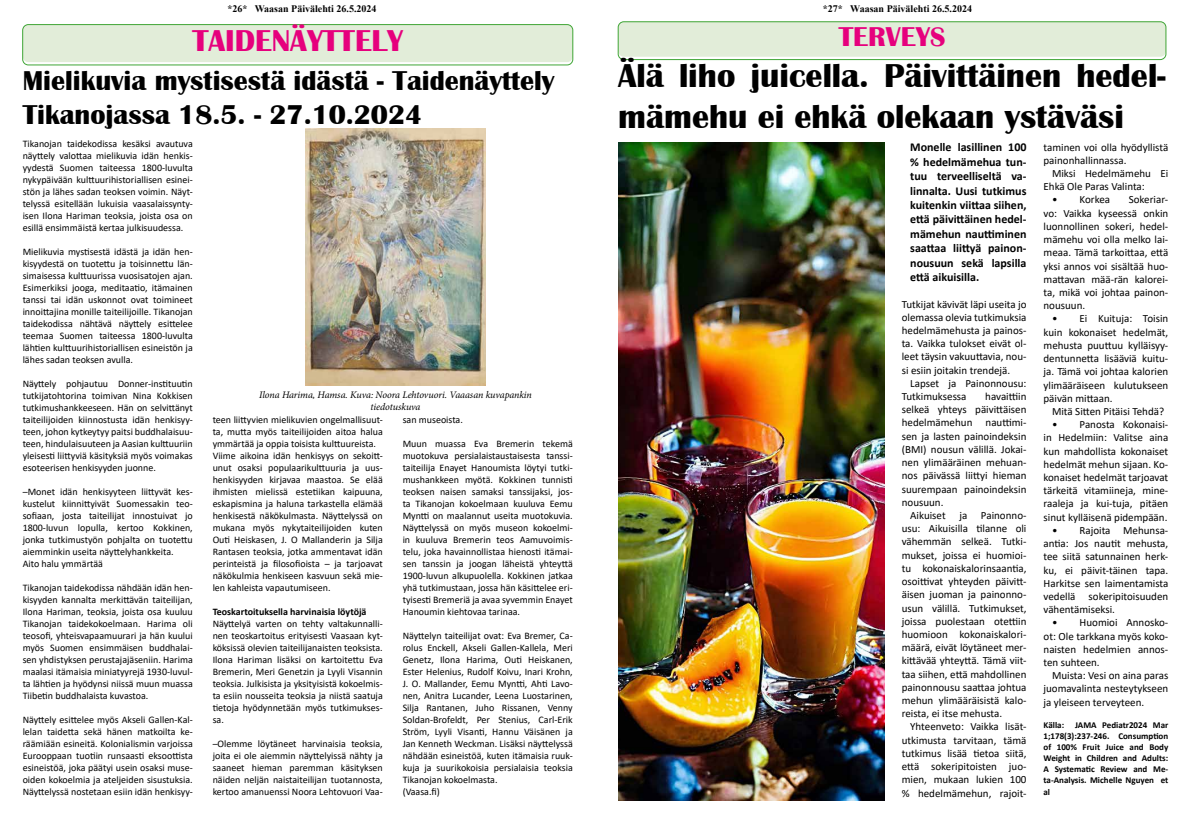
<style>
.page{position:relative;width:1191px;height:823px;background:#fff}
.page>*{position:absolute;margin:0;border:0;box-sizing:border-box;transform-origin:0 0}
.t1{font:700 34px/40.8px "Britannic";color:#000}
.t2{font:700 31px "Britannic";color:#e6007d}
.t3{font:700 28px/33.6px "Britannic";color:#000}
.t4{font:700 28px "Britannic";color:#e6007d}
.t5{font:700 12px/14.4px "Calibri";color:#000;text-align:justify}
.t6{font:11px/13.2px "Calibri";color:#000;text-align:justify}
.t7{font:10px/12px "Calibri";color:#000;text-align:justify}
.t8{font:italic 10px/12px "Minion Pro";letter-spacing:-.01em;color:#000;text-align:center}
.t9{font:700 10px "Times New Roman";color:#000}
.t10{font:700 10px "Calibri";color:#000}
.t11{font:700 9px/10.8px "Calibri";color:#000;text-align:justify}
</style>
<div class="page">
<div style="left:23px;top:25px;width:550px;height:37px;background:#e2edd9;border-radius:6px"></div>
<div style="left:22px;top:24px;width:551px;height:41px;border:1px solid #3fa535;border-radius:6px"></div>
<img style="left:306px;top:128px;width:179px;height:257px">
<div style="left:618px;top:22px;width:548px;height:35px;background:#e2edd9;border-radius:6px"></div>
<div style="left:617px;top:21px;width:549px;height:39px;border:1px solid #3fa535;border-radius:6px"></div>
<img style="left:618px;top:142px;width:266px;height:657px">
<p class="t9" style="left:227px;top:2px;width:150px">*26* Waasan Päivälehti 26.5.2024</p>
<p class="t9" style="left:823px;top:2px;width:150px">*27* Waasan Päivälehti 26.5.2024</p>
<h3 class="t4" style="left:838px;top:21px;width:108px">TERVEYS</h3>
<h2 class="t2" style="left:192px;top:23px;width:212px">TAIDENÄYTTELY</h2>
<h3 class="t3" style="left:23px;top:64px;width:533px">Mielikuvia mystisestä idästä - Taidenäyttely<br>Tikanojassa 18.5. - 27.10.2024</h3>
<h1 class="t1" style="left:618px;top:56px;width:549px">Älä liho juicella. Päivittäinen hedel&shy;mämehu ei ehkä olekaan ystäväsi</h1>
<p class="t7" style="left:23px;top:137px;width:172px">Tikanojan taidekodissa kesäksi avautuva näyttely valottaa mielikuvia idän henkis&shy;yydestä Suomen taiteessa 1800-luvulta nykypäivään kulttuurihistoriallisen esinei&shy;stön ja lähes sadan teoksen voimin. Näyt&shy;telyssä esitellään lukuisia vaasalaissynty&shy;isen Ilona Hariman teoksia, joista osa on esillä ensimmäistä kertaa julkisuudessa.</p>
<p class="t7" style="left:23px;top:245px;width:172px">Mielikuvia mystisestä idästä ja idän hen&shy;kisyydestä on tuotettu ja toisinnettu län&shy;simaisessa kulttuurissa vuosisatojen ajan.<br>Esimerkiksi jooga, meditaatio, itämainen tanssi tai idän uskonnot ovat toimineet innoittajina monille taiteilijoille. Tikanojan taidekodissa nähtävä näyttely esittelee teemaa Suomen taiteessa 1800-luvulta lähtien kulttuurihistoriallisen esineistön ja lähes sadan teoksen avulla.</p>
<p class="t7" style="left:23px;top:377px;width:172px">Näyttely pohjautuu Donner-instituutin tutkijatohtorina toimivan Nina Kokkisen tutkimushankkeeseen. Hän on selvittänyt taiteilijoiden kiinnostusta idän henkisyy&shy;teen, johon kytkeytyy paitsi buddhalaisuu&shy;teen, hindulaisuuteen ja Aasian kulttuuriin yleisesti liittyviä käsityksiä myös voimakas esoteerisen henkisyyden juonne.</p>
<p class="t7" style="left:23px;top:485px;width:172px;text-align:left">–Monet idän henkisyyteen liittyvät kes&shy;kustelut kiinnittyivät Suomessakin teo&shy;sofiaan, josta taiteilijat innostuivat jo 1800-luvun lopulla, kertoo Kokkinen, jonka tutkimustyön pohjalta on tuotettu aiemminkin useita näyttelyhankkeita.<br>Aito halu ymmärtää</p>
<p class="t7" style="left:23px;top:581px;width:172px">Tikanojan taidekodissa nähdään idän hen&shy;kisyyden kannalta merkittävän taiteilijan, Ilona Hariman, teoksia, joista osa kuuluu Tikanojan taidekokoelmaan. Harima oli teosofi, yhteisvapaamuurari ja hän kuului myös Suomen ensimmäisen buddhalai&shy;sen yhdistyksen perustajajäseniin. Harima maalasi itämaisia miniatyyrejä 1930-luvul&shy;ta lähtien ja hyödynsi niissä muun muassa Tiibetin buddhalaista kuvastoa.</p>
<p class="t7" style="left:23px;top:713px;width:172px">Näyttely esittelee myös Akseli Gallen-Kal&shy;lelan taidetta sekä hänen matkoilta ke&shy;räämiään esineitä. Kolonialismin varjoissa Eurooppaan tuotiin runsaasti eksoottista esineistöä, joka päätyi usein osaksi muse&shy;oiden kokoelmia ja ateljeiden sisustuksia.<br>Näyttelyssä nostetaan esiin idän henkisyy-</p>
<p class="t8" style="left:259px;top:388px;width:274px">Ilona Harima, Hamsa. Kuva: Noora Lehtovuori. Vaaasan kuvapankin tiedotuskuva</p>
<p class="t7" style="left:213px;top:413px;width:172px;text-align:left">teen liittyvien mielikuvien ongelmallisuut&shy;ta, mutta myös taiteilijoiden aitoa halua ymmärtää ja oppia toisista kulttuureista.<br>Viime aikoina idän henkisyys on sekoitt&shy;unut osaksi populaarikulttuuria ja uus&shy;henkisyyden kirjavaa maastoa. Se elää ihmisten mielissä estetiikan kaipuuna, eskapismina ja haluna tarkastella elämää henkisestä näkökulmasta. Näyttelyssä on mukana myös nykytaiteilijoiden kuten Outi Heiskasen, J. O Mallanderin ja Silja Rantasen teoksia, jotka ammentavat idän perinteistä ja filosofioista – ja tarjoavat näkökulmia henkiseen kasvuun sekä mie&shy;len kahleista vapautumiseen.</p>
<p class="t10" style="left:213px;top:604px;width:155px">Teoskartoituksella harvinaisia löytöjä</p>
<p class="t7" style="left:213px;top:617px;width:172px">Näyttelyä varten on tehty valtakunnalli&shy;nen teoskartoitus erityisesti Vaasaan kyt&shy;köksissä olevien taiteilijanaisten teoksista.<br>Ilona Hariman lisäksi on kartoitettu Eva Bremerin, Meri Genetzin ja Lyyli Visannin teoksia. Julkisista ja yksityisistä kokoelmis&shy;ta esiin nousseita teoksia ja niistä saatuja tietoja hyödynnetään myös tutkimukses&shy;sa.</p>
<p class="t7" style="left:213px;top:737px;width:172px">–Olemme löytäneet harvinaisia teoksia, joita ei ole aiemmin näyttelyissä nähty ja saaneet hieman paremman käsityksen näiden neljän naistaiteilijan tuotannosta, kertoo amanuenssi Noora Lehtovuori Vaa-</p>
<p class="t7" style="left:403px;top:413px;width:62px">san museoista.</p>
<p class="t7" style="left:403px;top:437px;width:172px">Muun muassa Eva Bremerin tekemä muotokuva persialaistaustaisesta tanssi&shy;taiteilija Enayet Hanoumista löytyi tutki&shy;mushankkeen myötä. Kokkinen tunnisti teoksen naisen samaksi tanssijaksi, jos&shy;ta Tikanojan kokoelmaan kuuluva Eemu Myntti on maalannut useita muotokuvia.<br>Näyttelyssä on myös museon kokoelmi&shy;in kuuluva Bremerin teos Aamuvoimis&shy;telu, joka havainnollistaa hienosti itämai&shy;sen tanssin ja joogan läheistä yhteyttä 1900-luvun alkupuolella. Kokkinen jatkaa yhä tutkimustaan, jossa hän käsittelee eri&shy;tyisesti Bremeriä ja avaa syvemmin Enayet Hanoumin kiehtovaa tarinaa.</p>
<p class="t7" style="left:403px;top:629px;width:172px;text-align:left">Näyttelyn taiteilijat ovat: Eva Bremer, Ca&shy;rolus Enckell, Akseli Gallen-Kallela, Meri Genetz, Ilona Harima, Outi Heiskanen, Ester Helenius, Rudolf Koivu, Inari Krohn, J. O. Mallander, Eemu Myntti, Ahti Lavo&shy;nen, Anitra Lucander, Leena Luostarinen, Silja Rantanen, Juho Rissanen, Venny Soldan-Brofeldt, Per Stenius, Carl-Erik Ström, Lyyli Visanti, Hannu Väisänen ja Jan Kenneth Weckman. Lisäksi näyttelyssä nähdään esineistöä, kuten itämaisia ruuk&shy;kuja ja suurikokoisia persialaisia teoksia Tikanojan kokoelmasta.<br>(Vaasa.fi)</p>
<p class="t5" style="left:910px;top:140px;width:118px">Monelle lasillinen 100 % hedelmämehua tun&shy;tuu terveelliseltä va&shy;linnalta. Uusi tutkimus kuitenkin viittaa siihen, että päivittäinen hedel&shy;mämehun nauttiminen saattaa liittyä painon&shy;nousuun sekä lapsilla että aikuisilla.</p>
<p class="t6" style="left:901px;top:297px;width:126px">Tutkijat kävivät läpi useita jo olemassa olevia tutkimuksia hedelmämehusta ja painos&shy;ta. Vaikka tulokset eivät ol&shy;leet täysin vakuuttavia, nou&shy;si esiin joitakin trendejä.</p>
<p class="t6" style="left:901px;top:376px;width:126px;text-indent:9px">Lapset ja Painonnousu:<br>Tutkimuksessa</p>
<p class="t6" style="left:901px;top:389px;width:126px;text-indent:84px">havaittiin selkeä yhteys päivittäisen hedelmämehun nauttimi&shy;sen ja lasten painoindeksin (BMI) nousun välillä. Jokai&shy;nen ylimääräinen mehuan&shy;nos päivässä liittyi hieman suurempaan painoindeksin nousuun.</p>
<p class="t6" style="left:901px;top:508px;width:126px;text-indent:9px">Aikuiset ja Painonno&shy;usu: Aikuisilla tilanne oli vähemmän selkeä. Tutki&shy;mukset, joissa ei huomioi&shy;tu kokonaiskalorinsaantia, osoittivat yhteyden päivitt&shy;äisen juoman ja painonno&shy;usun välillä. Tutkimukset, joissa puolestaan otettiin huomioon kokonaiskalori&shy;määrä, eivät löytäneet mer&shy;kittävää yhteyttä. Tämä viit&shy;taa siihen, että mahdollinen painonnousu saattaa johtua mehun ylimääräisistä kalo&shy;reista, ei itse mehusta.</p>
<p class="t6" style="left:901px;top:719px;width:126px;text-indent:9px">Yhteenveto: Vaikka lisät&shy;utkimusta tarvitaan, tämä tutkimus lisää tietoa siitä, että sokeripitoisten juo&shy;mien, mukaan lukien 100 % hedelmämehun, rajoit-</p>
<p class="t6" style="left:1043px;top:140px;width:126px">taminen voi olla hyödyllistä painonhallinnassa.</p>
<p class="t6" style="left:1043px;top:166px;width:126px;text-indent:9px">Miksi Hedelmämehu Ei<br>Ehkä Ole Paras Valinta:</p>
<p class="t6" style="left:1052px;top:193px;width:60px">• Korkea</p>
<p class="t6" style="left:1043px;top:193px;width:126px;text-indent:85px">Sokeriar&shy;vo: Vaikka kyseessä onkin luonnollinen sokeri, hedel&shy;mämehu voi olla melko lai&shy;meaa. Tämä tarkoittaa, että yksi annos voi sisältää huo&shy;mattavan mää-rän kalorei&shy;ta, mikä voi johtaa painon&shy;nousuun.</p>
<p class="t6" style="left:1043px;top:312px;width:126px;text-indent:9px">• Ei Kuituja: Toisin kuin kokonaiset hedelmät, mehusta puuttuu kylläisyy&shy;dentunnetta lisääviä kuitu&shy;ja. Tämä voi johtaa kalorien ylimääräiseen kulutukseen päivän mittaan.</p>
<p class="t6" style="left:1052px;top:404px;width:114px">Mitä Sitten Pitäisi Tehdä?</p>
<p class="t6" style="left:1043px;top:417px;width:126px;text-indent:8px">• Panosta Kokonaisi&shy;in Hedelmiin: Valitse aina kun mahdollista kokonaiset hedelmät mehun sijaan. Ko&shy;konaiset hedelmät tarjoavat tärkeitä vitamiineja, mine&shy;raaleja ja kui-tuja, pitäen sinut kylläisenä pidempään.</p>
<p class="t6" style="left:1043px;top:523px;width:126px;text-indent:8px">• Rajoita Mehunsa&shy;antia: Jos nautit mehusta, tee siitä satunnainen herk&shy;ku, ei päivit-täinen tapa.<br>Harkitse sen laimentamista vedellä sokeripitoisuuden vähentämiseksi.</p>
<p class="t6" style="left:1043px;top:615px;width:126px;text-indent:9px">• Huomioi Annosko&shy;ot: Ole tarkkana myös koko&shy;naisten hedelmien annos&shy;ten suhteen.</p>
<p class="t6" style="left:1043px;top:668px;width:126px;text-indent:9px">Muista: Vesi on aina paras juomavalinta nesteytykseen ja yleiseen terveyteen.</p>
<p class="t11" style="left:1043px;top:719px;width:126px">Källa: JAMA Pediatr2024 Mar 1;178(3):237-246. Consumption of 100% Fruit Juice and Body Weight in Children and Adults:<br>A Systematic Review and Me&shy;ta-Analysis. Michelle Nguyen et</p>
<p class="t11" style="left:1043px;top:785px;width:8px">al</p>
</div>
